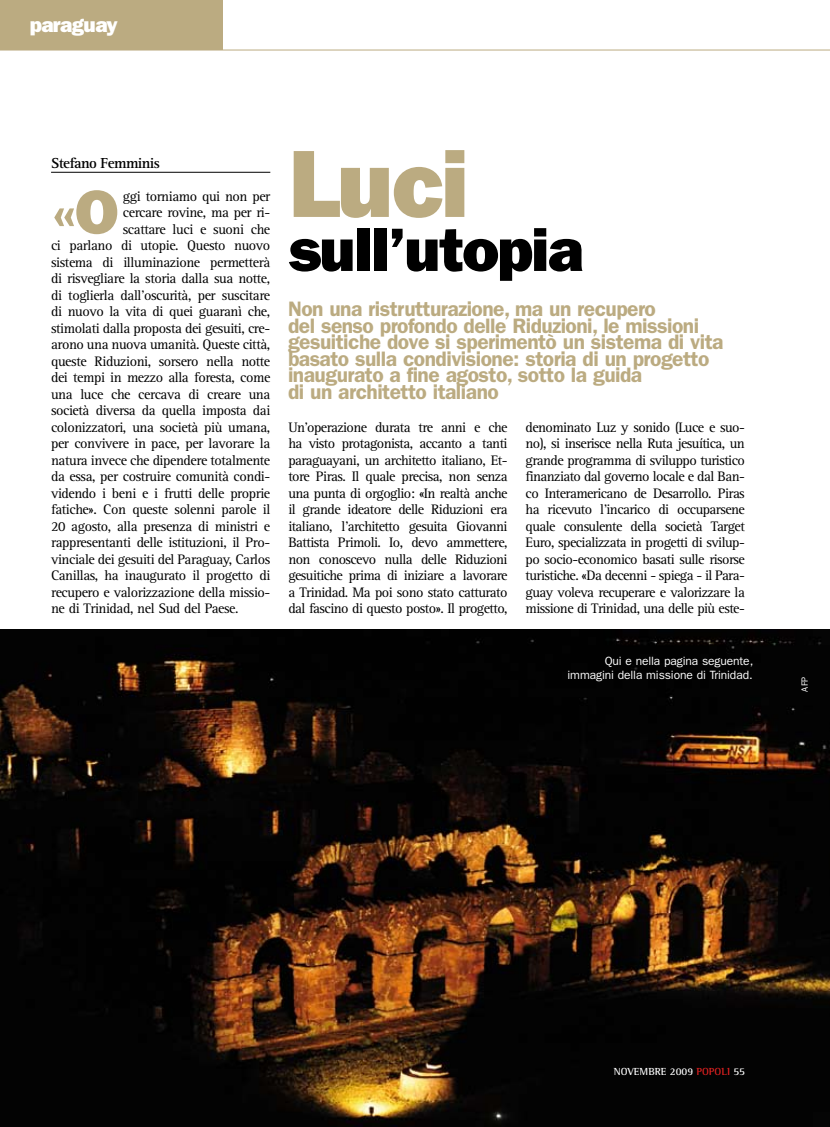
<style>
.page{position:relative;width:830px;height:1127px;background:#fff}
.page>*{position:absolute;margin:0;border:0;box-sizing:border-box;transform-origin:0 0}
.t1{font:96px "ITC Franklin Gothic Std Hvy";color:#bbab81}
.t2{font:62.4px "ITC Franklin Gothic Std Hvy";color:#bbab81}
.t3{font:61.5px "ITC Franklin Gothic Std Hvy";letter-spacing:-.03em;color:#000}
.t4{font:600 21px/16.5px "ITC Franklin Gothic Std";letter-spacing:-.025em;color:#bbab81}
.t5{font:21px "ITC Franklin Gothic Std Hvy";letter-spacing:-.03em;color:#fff}
.t6{font:700 15px "Rotis Serif";letter-spacing:-.04em;color:#000}
.t7{font:14.25px/16.5px "Rotis Serif";letter-spacing:-.03em;color:#000;text-align:justify}
.t8{font:12px/13.5px "ITC Franklin Gothic Std";letter-spacing:-.01em;color:#fff;text-align:right}
.t9{font:700 10.5px "Rotis Semi Serif";color:#fff}
.t10{font:9px "ITC Franklin Gothic Std";color:#fff}
.s1{color:#e42121}
</style>
<div class="page">
<hr style="left:51px;top:172px;width:219px;height:1px;background:#000">
<img style="left:0;top:630px;width:829px;height:497px">
<div style="left:0;top:0;width:223px;height:50px;background:#bbab81"></div>
<hr style="left:0;top:50px;width:829px;height:1px;background:#bbab81">
<h3 class="t5" style="left:30px;top:12px;width:89px">paraguay</h3>
<p class="t6" style="left:51px;top:154px;width:110px">Stefano Femminis</p>
<h2 class="t2" style="left:51px;top:175px;width:69px">«O</h2>
<p class="t7" style="left:123px;top:188px;width:149px">ggi torniamo qui non per</p>
<p class="t7" style="left:123px;top:204px;width:149px">cercare rovine, ma per ri-</p>
<p class="t7" style="left:123px;top:221px;width:149px">scattare luci e suoni che</p>
<p class="t7" style="left:51px;top:237px;width:221px">ci parlano di utopie. Questo nuovo</p>
<p class="t7" style="left:51px;top:254px;width:220px">sistema di illuminazione permetterà</p>
<p class="t7" style="left:51px;top:270px;width:221px">di risvegliare la storia dalla sua notte,</p>
<p class="t7" style="left:51px;top:287px;width:221px">di toglierla dall’oscurità, per suscitare</p>
<p class="t7" style="left:51px;top:303px;width:220px">di nuovo la vita di quei guaranì che,</p>
<p class="t7" style="left:51px;top:320px;width:221px">stimolati dalla proposta dei gesuiti, cre-</p>
<p class="t7" style="left:51px;top:336px;width:221px">arono una nuova umanità. Queste città,</p>
<p class="t7" style="left:51px;top:353px;width:221px">queste Riduzioni, sorsero nella notte</p>
<p class="t7" style="left:51px;top:370px;width:221px">dei tempi in mezzo alla foresta, come</p>
<p class="t7" style="left:51px;top:386px;width:221px">una luce che cercava di creare una</p>
<p class="t7" style="left:51px;top:403px;width:221px">società diversa da quella imposta dai</p>
<p class="t7" style="left:51px;top:419px;width:221px">colonizzatori, una società più umana,</p>
<p class="t7" style="left:51px;top:436px;width:221px">per convivere in pace, per lavorare la</p>
<p class="t7" style="left:51px;top:452px;width:221px">natura invece che dipendere totalmente</p>
<p class="t7" style="left:51px;top:469px;width:221px">da essa, per costruire comunità condi-</p>
<p class="t7" style="left:51px;top:485px;width:221px">videndo i beni e i frutti delle proprie</p>
<p class="t7" style="left:51px;top:502px;width:221px">fatiche». Con queste solenni parole il</p>
<p class="t7" style="left:51px;top:518px;width:221px">20 agosto, alla presenza di ministri e</p>
<p class="t7" style="left:51px;top:535px;width:221px">rappresentanti delle istituzioni, il Pro-</p>
<p class="t7" style="left:51px;top:551px;width:221px">vinciale dei gesuiti del Paraguay, Carlos</p>
<p class="t7" style="left:51px;top:568px;width:221px">Canillas, ha inaugurato il progetto di</p>
<p class="t7" style="left:51px;top:584px;width:221px">recupero e valorizzazione della missio-</p>
<p class="t7" style="left:51px;top:601px;width:189px">ne di Trinidad, nel Sud del Paese.</p>
<h1 class="t1" style="left:288px;top:128px;width:183px">Luci</h1>
<h3 class="t3" style="left:288px;top:214px;width:297px">sull’utopia</h3>
<p class="t4" style="left:288px;top:301px;width:437px">Non una ristrutturazione, ma un recupero<br>del senso profondo delle Riduzioni, le missioni gesuitiche dove si sperimentò un sistema di vita basato sulla condivisione: storia di un progetto inaugurato a fine agosto, sotto la guida<br>di un architetto italiano</p>
<p class="t7" style="left:288px;top:419px;width:221px">Un’operazione durata tre anni e che ha visto protagonista, accanto a tanti paraguayani, un architetto italiano, Et&shy;tore Piras. Il quale precisa, non senza una punta di orgoglio: «In realtà anche il grande ideatore delle Riduzioni era italiano, l’architetto gesuita Giovanni Battista Primoli. Io, devo ammettere, non conoscevo nulla delle Riduzioni gesuitiche prima di iniziare a lavorare a Trinidad. Ma poi sono stato catturato dal fascino di questo posto». Il progetto,</p>
<p class="t7" style="left:525px;top:419px;width:221px">denominato Luz y sonido (Luce e suo&shy;no), si inserisce nella Ruta jesuítica, un grande programma di sviluppo turistico finanziato dal governo locale e dal Ban&shy;co Interamericano de Desarrollo. Piras ha ricevuto l’incarico di occuparsene quale consulente della società Target Euro, specializzata in progetti di svilup&shy;po socio-economico basati sulle risorse turistiche. «Da decenni - spiega - il Para&shy;guay voleva recuperare e valorizzare la missione di Trinidad, una delle più este-</p>
<p class="t8" style="left:567px;top:654px;width:187px">Qui e nella pagina seguente, immagini della missione di Trinidad.</p>
<p class="t10" style="left:799px;top:691px;width:16px;rotate:-90deg">AFP</p>
<p class="t9" style="left:613px;top:1065px;width:8px">NOVEM</p>
<p class="t9" style="left:648px;top:1065px;width:98px">BRE 2009 <span class="s1">POPOLI</span> 55</p>
</div>
